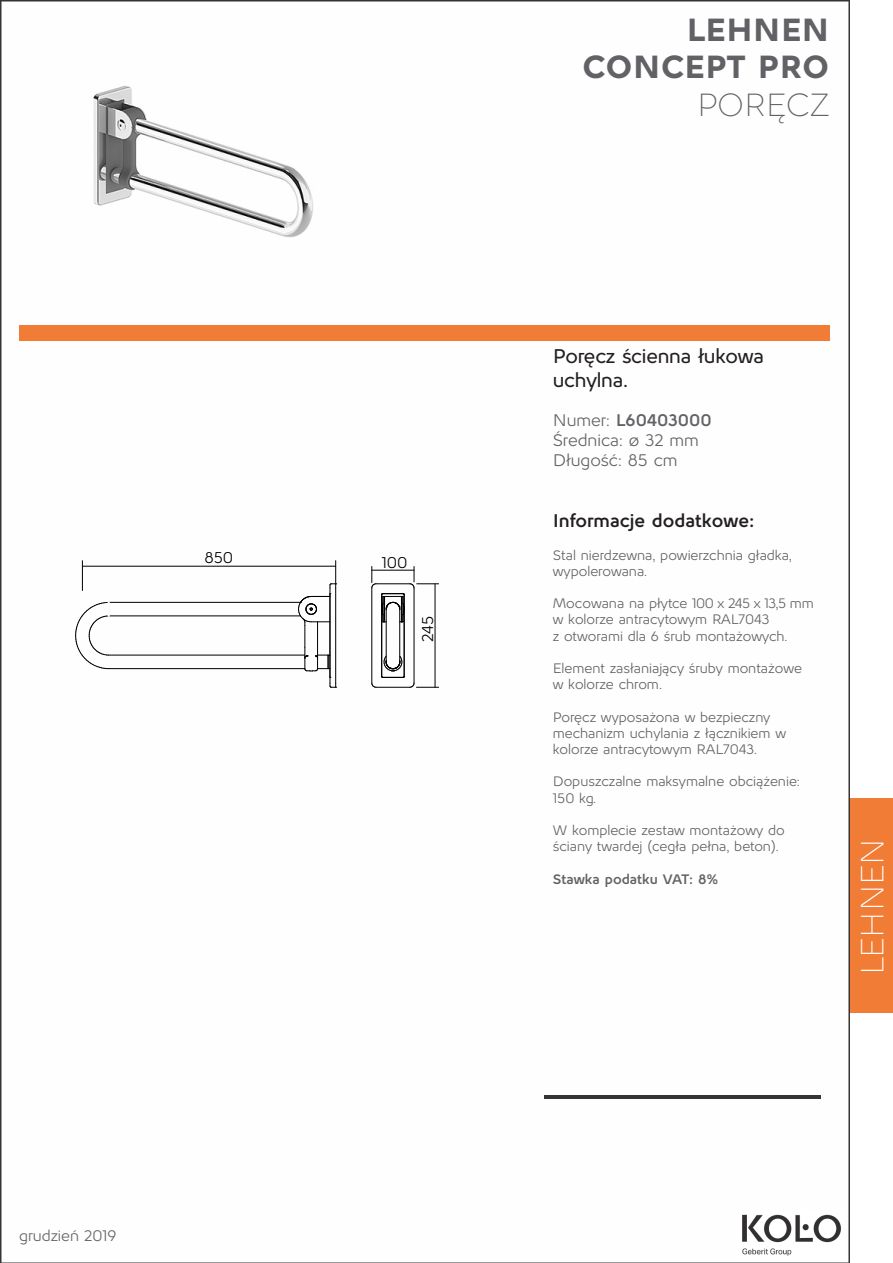
<style>
.page{position:relative;width:893px;height:1263px;background:#fff}
.page>*{position:absolute;margin:0;border:0;box-sizing:border-box;transform-origin:0 0}
.t1{font:900 31.5px "Kolo";color:#616166}
.t2{font:300 31.5px "Kolo";color:#616166}
.t3{font:300 31.5px "Kolo";color:#fff}
.t4{font:500 19.5px/23.4px "Kolo";letter-spacing:-.01em;color:#231f20}
.t5{font:700 18px "Kolo";color:#231f20}
.t6{font:16.5px "Kolo";color:#616166}
.t7{font:700 16.5px "Kolo";color:#616166}
.t8{font:15.3px "Kolo";color:#000}
.t9{font:15px "Kolo";color:#616166}
.t10{font:13.5px/16.2px "Kolo";color:#616166}
.t11{font:700 13.5px "Kolo";color:#616166}
.s1{font-weight:400}
</style>
<div class="page">
<div style="left:849px;top:798px;width:44px;height:215px;background:#f17c35"></div>
<img style="left:0;top:0;width:849px;height:1263px">
<div style="left:19px;top:325px;width:810px;height:15px;background:#f17c35"></div>
<img style="left:545px;top:1095px;width:276px;height:3px">
<img style="left:737px;top:1210px;width:107px;height:49px">
<img style="left:84px;top:80px;width:232px;height:163px">
<hr style="left:109px;top:616px;width:191px;height:1px;background:#000">
<hr style="left:109px;top:602px;width:191px;height:1px;background:#000">
<hr style="left:109px;top:668px;width:196px;height:1px;background:#000">
<hr style="left:109px;top:655px;width:196px;height:1px;background:#000">
<svg style="left:75px;top:602px;width:35px;height:67px"></svg>
<hr style="left:372px;top:588px;width:1px;height:95px;background:#000">
<hr style="left:414px;top:588px;width:1px;height:95px;background:#000">
<hr style="left:386px;top:609px;width:1px;height:53px;background:#000">
<hr style="left:399px;top:609px;width:1px;height:53px;background:#000">
<hr style="left:381px;top:611px;width:1px;height:65px;background:#000">
<hr style="left:404px;top:611px;width:1px;height:65px;background:#000">
<svg style="left:372px;top:566px;width:67px;height:57px"></svg>
<svg style="left:372px;top:656px;width:67px;height:32px"></svg>
<hr style="left:435px;top:584px;width:1px;height:103px;background:#000">
<svg style="left:298px;top:561px;width:39px;height:127px"></svg>
<svg style="left:82px;top:561px;width:1px;height:29px"></svg>
<hr style="left:82px;top:566px;width:254px;height:1px;background:#000">
<p class="t8" style="left:204px;top:551px;width:30px">850</p>
<p class="t9" style="left:19px;top:1225px;width:99px">grudzień 2019</p>
<p class="t8" style="left:382px;top:556px;width:27px">100</p>
<p class="t8" style="left:421px;top:642px;width:28px;rotate:-90deg">245</p>
<p class="t1" style="left:686px;top:7px;width:145px">LEHNEN</p>
<p class="t1" style="left:582px;top:45px;width:249px">CONCEPT PRO</p>
<p class="t2" style="left:697px;top:83px;width:134px">PORĘCZ</p>
<p class="t4" style="left:553px;top:345px;width:213px">Poręcz ścienna łukowa uchylna.</p>
<p class="t7" style="left:553px;top:409px;width:160px"><span class="s1">Numer:</span> L60403000</p>
<p class="t6" style="left:553px;top:429px;width:147px">Średnica: ø 32 mm</p>
<p class="t6" style="left:553px;top:449px;width:126px">Długość: 85 cm</p>
<p class="t5" style="left:553px;top:508px;width:203px">Informacje dodatkowe:</p>
<p class="t10" style="left:553px;top:546px;width:241px">Stal nierdzewna, powierzchnia gładka, wypolerowana.</p>
<p class="t10" style="left:553px;top:595px;width:263px">Mocowana na płytce 100 x 245 x 13,5 mm w kolorze antracytowym RAL7043</p>
<p class="t10" style="left:553px;top:627px;width:236px">z otworami dla 6 śrub montażowych.</p>
<p class="t10" style="left:553px;top:660px;width:251px">Element zasłaniający śruby montażowe</p>
<p class="t10" style="left:553px;top:676px;width:111px">w kolorze chrom.</p>
<p class="t10" style="left:553px;top:708px;width:235px">Poręcz wyposażona w bezpieczny mechanizm uchylania z łącznikiem w kolorze antracytowym RAL7043.</p>
<p class="t10" style="left:553px;top:773px;width:249px">Dopuszczalne maksymalne obciążenie:<br>150 kg.</p>
<p class="t10" style="left:553px;top:822px;width:233px">W komplecie zestaw montażowy do ściany twardej (cegła pełna, beton).</p>
<p class="t11" style="left:553px;top:869px;width:167px">Stawka podatku VAT: 8%</p>
<p class="t3" style="left:851px;top:975px;width:138px;rotate:-90deg">LEHNEN</p>
</div>
